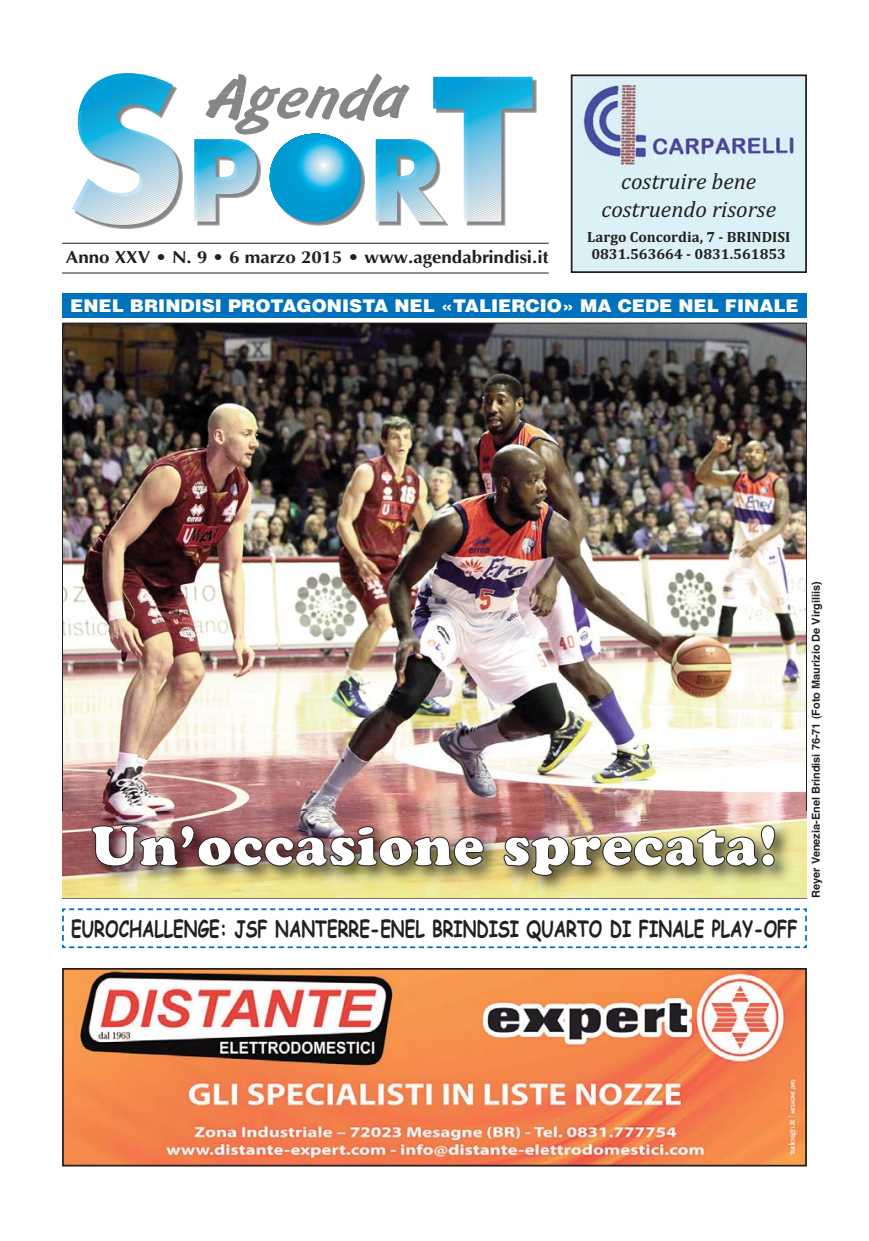
<style>
.page{position:relative;width:869px;height:1241px;background:#fff}
.page>*{position:absolute;margin:0;border:0;box-sizing:border-box;transform-origin:0 0}
.t1{font:900 55.12px "Cooper";letter-spacing:.01em;color:#fff}
.t2{font:700 22.75px "Comic Sans MS";color:#231f20;scale:.75 1}
.t3{font:italic 22.75px/27.3px "Cambria";color:#231f20;text-align:center}
.t4{font:900 17.5px "Helvetica";color:#fff;scale:1.04 1}
.t5{font:700 17.5px "Optima";color:#231f20;scale:1.07 1}
.t6{font:700 14.88px/17.8px "Cambria";color:#231f20}
.t7{font:700 10.85px "Helvetica";color:#231f20}
</style>
<div class="page">
<img style="left:573px;top:77px;width:230px;height:193px">
<div style="left:570px;top:74px;width:236px;height:199px;border:2px solid #231f20"></div>
<hr style="left:62px;top:273px;width:486px;height:1px;background:#231f20">
<hr style="left:62px;top:243px;width:486px;height:1px;background:#231f20">
<svg style="left:72px;top:73px;width:111px;height:156px"></svg>
<svg style="left:194px;top:74px;width:343px;height:152px"></svg>
<div style="left:62px;top:293px;width:744px;height:24px;background:#0071bc"></div>
<img style="left:64px;top:324px;width:740px;height:486px">
<img style="left:65px;top:970px;width:738px;height:193px">
<div style="left:62px;top:967px;width:744px;height:199px;border:2px solid #231f20"></div>
<img style="left:62px;top:810px;width:745px;height:89px">
<img style="left:63px;top:810px;width:742px;height:87px">
<svg style="left:62px;top:908px;width:745px;height:40px"></svg>
<p class="t3" style="left:601px;top:168px;width:176px">costruire bene costruendo risorse</p>
<p class="t6" style="left:587px;top:229px;width:204px">Largo Concordia, 7 - BRINDISI<br>0831.563664 - 0831.561853</p>
<p class="t5" style="left:66px;top:250px;width:452px">Anno XXV • N. 9 • 6 marzo 2015 • www.agendabrindisi.it</p>
<p class="t4" style="left:70px;top:299px;width:701px">ENEL BRINDISI PROTAGONISTA NEL «TALIERCIO» MA CEDE NEL FINALE</p>
<h1 class="t1" style="left:91px;top:825px;width:687px">Un’occasione sprecata!</h1>
<p class="t2" style="left:71px;top:915px;width:969px">EUROCHALLENGE: JSF NANTERRE-ENEL BRINDISI QUARTO DI FINALE PLAY-OFF</p>
<p class="t7" style="left:811px;top:897px;width:318px;rotate:-90deg">Reyer Venezia-Enel Brindisi 76-71 (Foto Maurizio De Virgiliis)</p>
</div>
